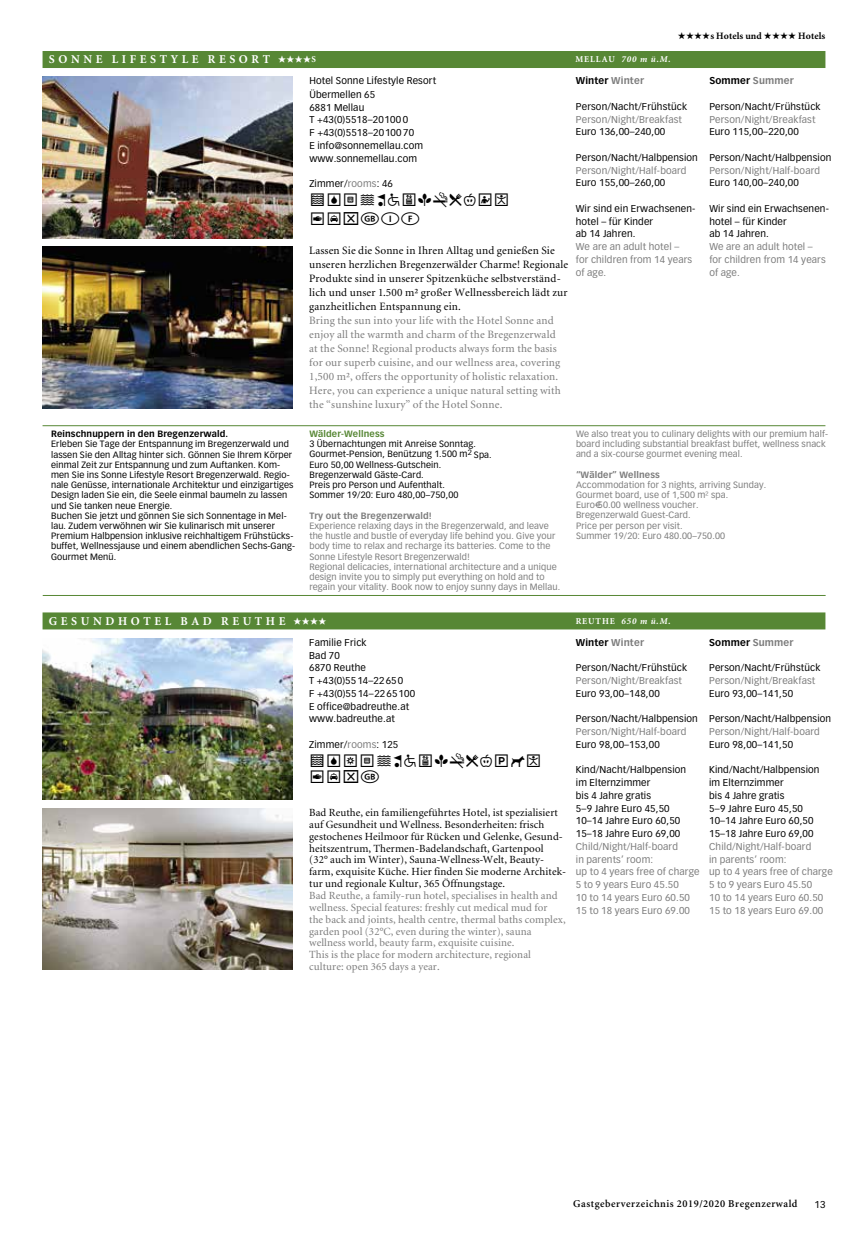
<style>
.page{position:relative;width:868px;height:1242px;background:#fff}
.page>*{position:absolute;margin:0;border:0;box-sizing:border-box;transform-origin:0 0}
.t1{font:18px/18.8px "Metzler Tourist";letter-spacing:.025em;color:#000}
.t2{font:700 12px "Minion";letter-spacing:.3em;color:#fff}
.t3{font:11.25px/14.1px "Minion";letter-spacing:.015em;color:#7c7c7c}
.t4{font:11.25px/14.1px "Minion";letter-spacing:.015em;color:#000}
.t5{font:10.95px/11.7px "Minion";letter-spacing:.01em;color:#000}
.t6{font:10.95px/11.7px "Minion";letter-spacing:.01em;color:#7c7c7c}
.t7{font:600 10.5px "Minion";letter-spacing:.05em;color:#000}
.t8{font:9.75px/12.8px "Vectora LH";letter-spacing:.015em;color:#000}
.t9{font:9.75px/12.8px "Vectora LH";letter-spacing:.015em;color:#7c7c7c}
.t10{font:700 9.75px "Vectora LH";letter-spacing:.015em;color:#000}
.t11{font:700 9.75px "Minion";color:#000}
.t12{font:9px/10.2px "Vectora LH";letter-spacing:.015em;color:#000}
.t13{font:9px/10.2px "Vectora LH";letter-spacing:.015em;color:#7c7c7c}
.t14{font:700 9px "Vectora LH";letter-spacing:.015em;color:#7c7c7c}
.t15{font:700 9px "Vectora LH";letter-spacing:.015em;color:#000}
.t16{font:italic 700 9px "Minion";letter-spacing:.1em;color:#fff}
.t17{font:700 9px "Vectora LH";letter-spacing:.015em;color:#578735}
.t18{font:700 9px "Minion";letter-spacing:.1em;color:#fff}
.s1{font-size:9px}
.s2{color:#7c7c7c}
.s3{font-style:normal}
</style>
<div class="page">
<img style="left:43px;top:77px;width:249px;height:161px">
<img style="left:43px;top:247px;width:249px;height:161px">
<hr style="left:43px;top:425px;width:782px;height:1px;background:#578735">
<hr style="left:43px;top:595px;width:782px;height:1px;background:#578735">
<div style="left:43px;top:51px;width:782px;height:17px;background:#578735"></div>
<img style="left:43px;top:638px;width:249px;height:161px">
<img style="left:43px;top:808px;width:249px;height:161px">
<div style="left:43px;top:612px;width:782px;height:17px;background:#578735"></div>
<p class="t2" style="left:49px;top:53px;width:267px">SONNE LIF ESTYLE RESORT ★★★★<span class="s1">S</span></p>
<p class="t18" style="left:575px;top:55px;width:34px">MELLAU</p>
<p class="t16" style="left:621px;top:55px;width:51px">700 m ü.M.</p>
<p class="t11" style="left:677px;top:31px;width:149px">★★★★S HOTELS UND ★★★★ HOTELS</p>
<p class="t15" style="left:51px;top:428px;width:179px">Reinschnuppern in den Bregenzerwald.</p>
<p class="t12" style="left:51px;top:439px;width:245px">Erleben Sie Tage der Entspannung im Bregenzerwald und lassen Sie den Alltag hinter sich. Gönnen Sie Ihrem Körper einmal Zeit zur Entspannung und zum Auftanken. Kom&shy;men Sie ins Sonne Lifestyle Resort Bregenzerwald. Regio&shy;nale Genüsse, internationale Architektur und einzigartiges Design laden Sie ein, die Seele einmal baumeln zu lassen und Sie tanken neue Energie.<br>Buchen Sie jetzt und gönnen Sie sich Sonnentage in Mel&shy;lau. Zudem verwöhnen wir Sie kulinarisch mit unserer Premium Halbpension inklusive reichhaltigem Frühstücks&shy;buffet, Wellnessjause und einem abendlichen Sechs-Gang-Gourmet Menü.</p>
<p class="t8" style="left:309px;top:74px;width:128px">Hotel Sonne Lifestyle Resort<br>Übermellen 65<br>6881 Mellau<br>T +43(0)5518–20100 0<br>F +43(0)5518–20100 70<br>E info@sonnemellau.com www.sonnemellau.com</p>
<p class="t8" style="left:309px;top:177px;width:85px">Zimmer/<span class="s2">rooms</span>: 46</p>
<h1 class="t1" style="left:309px;top:190px;width:202px">KALK72H4Y06UC<br>QT GIF</h1>
<p class="t4" style="left:309px;top:244px;width:261px">Lassen Sie die Sonne in Ihren Alltag und genießen Sie unseren herzlichen Bregenzerwälder Charme! Regionale Produkte sind in unserer Spitzenküche selbstverständ&shy;lich und unser 1.500 m² großer Wellnessbereich lädt zur ganzheitlichen Entspannung ein.</p>
<p class="t3" style="left:309px;top:314px;width:253px">Bring the sun into your life with the Hotel Sonne and enjoy all the warmth and charm of the Bregenzerwald at the Sonne! Regional products always form the basis for our superb cuisine, and our wellness area, covering 1,500 m², offers the opportunity of holistic relaxation.<br>Here, you can experience a unique natural setting with the “sunshine luxury” of the Hotel Sonne.</p>
<p class="t10" style="left:575px;top:75px;width:70px">Winter <span class="s2">Winter</span></p>
<p class="t8" style="left:575px;top:100px;width:113px">Person/Nacht/Frühstück</p>
<p class="t9" style="left:575px;top:113px;width:108px">Person/Night/Breakfast</p>
<p class="t8" style="left:575px;top:126px;width:91px">Euro 136,00–240,00</p>
<p class="t8" style="left:575px;top:151px;width:124px">Person/Nacht/Halbpension</p>
<p class="t9" style="left:575px;top:164px;width:112px">Person/Night/Half-board</p>
<p class="t8" style="left:575px;top:177px;width:91px">Euro 155,00–260,00</p>
<p class="t8" style="left:575px;top:202px;width:121px">Wir sind ein Erwachsenen&shy;hotel – für Kinder<br>ab 14 Jahren.</p>
<p class="t9" style="left:575px;top:240px;width:118px">We are an adult hotel – for children from 14 years of age.</p>
<p class="t10" style="left:709px;top:75px;width:86px">Sommer <span class="s2">Summer</span></p>
<p class="t8" style="left:709px;top:100px;width:113px">Person/Nacht/Frühstück</p>
<p class="t9" style="left:709px;top:113px;width:108px">Person/Night/Breakfast</p>
<p class="t8" style="left:709px;top:125px;width:91px">Euro 115,00–220,00</p>
<p class="t8" style="left:709px;top:151px;width:124px">Person/Nacht/Halbpension</p>
<p class="t9" style="left:709px;top:164px;width:112px">Person/Night/Half-board</p>
<p class="t8" style="left:709px;top:177px;width:91px">Euro 140,00–240,00</p>
<p class="t8" style="left:709px;top:202px;width:121px">Wir sind ein Erwachsenen&shy;hotel – für Kinder<br>ab 14 Jahren.</p>
<p class="t9" style="left:709px;top:240px;width:118px">We are an adult hotel – for children from 14 years of age.</p>
<p class="t17" style="left:309px;top:428px;width:77px">Wälder-Wellness</p>
<p class="t12" style="left:309px;top:439px;width:184px">3 Übernachtungen mit Anreise Sonntag.<br>Gourmet-Pension, Benützung 1.500 m<sup>2</sup> Spa.<br>Euro 50,00 Wellness-Gutschein.<br>Bregenzerwald Gäste-Card.<br>Preis pro Person und Aufenthalt.<br>Sommer 19/20: Euro 480,00–750,00</p>
<p class="t14" style="left:309px;top:510px;width:124px">Try out the Bregenzerwald!</p>
<p class="t13" style="left:309px;top:521px;width:252px">Experience relaxing days in the Bregenzerwald, and leave the hustle and bustle of everyday life behind you. Give your body time to relax and recharge its batteries. Come to the Sonne Lifestyle Resort Bregenzerwald!<br>Regional delicacies, international architecture and a unique design invite you to simply put everything on hold and to regain your vitality. Book now to enjoy sunny days in Mellau.</p>
<p class="t13" style="left:576px;top:428px;width:253px">We also treat you to culinary delights with our premium half&shy;board including substantial breakfast buffet, wellness snack and a six-course gourmet evening meal.</p>
<p class="t14" style="left:576px;top:469px;width:85px">“Wälder” Wellness</p>
<p class="t13" style="left:576px;top:479px;width:192px">Accommodation for 3 nights, arriving Sunday.<br>Gourmet board, use of 1,500 m² spa.<br>Euro€50.00 wellness voucher.<br>Bregenzerwald Guest-Card.<br>Price per person per visit.<br>Summer 19/20: Euro 480.00–750.00</p>
<p class="t2" style="left:49px;top:614px;width:279px">GESU NDH OTEL BA D REU TH E ★★★★</p>
<p class="t16" style="left:575px;top:616px;width:96px"><span class="s3">REUTHE</span> 650 m ü.M.</p>
<p class="t8" style="left:309px;top:636px;width:107px">Familie Frick<br>Bad 70<br>6870 Reuthe<br>T +43(0)5514–22650<br>F +43(0)5514–2265100<br>E office@badreuthe.at www.badreuthe.at</p>
<p class="t8" style="left:309px;top:738px;width:91px">Zimmer/<span class="s2">rooms</span>: 125</p>
<h1 class="t1" style="left:309px;top:752px;width:234px;line-height:16.5px">KADLK72H4Y06PXC<br>QT G</h1>
<p class="t5" style="left:309px;top:807px;width:258px">Bad Reuthe, ein familiengeführtes Hotel, ist spezialisiert auf Gesundheit und Wellness. Besonderheiten: frisch gestochenes Heilmoor für Rücken und Gelenke, Gesund&shy;heitszentrum, Thermen-Badelandschaft, Gartenpool<br>(32° auch im Winter), Sauna-Wellness-Welt, Beauty&shy;farm, exquisite Küche. Hier finden Sie moderne Architek&shy;tur und regionale Kultur, 365 Öffnungstage.</p>
<p class="t6" style="left:309px;top:890px;width:258px">Bad Reuthe, a family-run hotel, specialises in health and wellness. Special features: freshly cut medical mud for<br>the back and joints, health centre, thermal baths complex, garden pool (32°C, even during the winter), sauna wellness world, beauty farm, exquisite cuisine.<br>This is the place for modern architecture, regional culture: open 365 days a year.</p>
<p class="t10" style="left:575px;top:636px;width:70px">Winter <span class="s2">Winter</span></p>
<p class="t8" style="left:575px;top:661px;width:113px">Person/Nacht/Frühstück</p>
<p class="t9" style="left:575px;top:674px;width:108px">Person/Night/Breakfast</p>
<p class="t8" style="left:575px;top:687px;width:85px">Euro 93,00–148,00</p>
<p class="t8" style="left:575px;top:712px;width:124px">Person/Nacht/Halbpension</p>
<p class="t9" style="left:575px;top:725px;width:112px">Person/Night/Half-board</p>
<p class="t8" style="left:575px;top:738px;width:85px">Euro 98,00–153,00</p>
<p class="t8" style="left:575px;top:763px;width:112px">Kind/Nacht/Halbpension im Elternzimmer<br>bis 4 Jahre gratis<br>5–9 Jahre Euro 45,50<br>10–14 Jahre Euro 60,50<br>15–18 Jahre Euro 69,00</p>
<p class="t9" style="left:575px;top:840px;width:125px">Child/Night/Half-board<br>in parents’ room:<br>up to 4 years free of charge<br>5 to 9 years Euro 45.50<br>10 to 14 years Euro 60.50<br>15 to 18 years Euro 69.00</p>
<p class="t10" style="left:709px;top:636px;width:86px">Sommer <span class="s2">Summer</span></p>
<p class="t8" style="left:709px;top:661px;width:113px">Person/Nacht/Frühstück</p>
<p class="t9" style="left:709px;top:674px;width:108px">Person/Night/Breakfast</p>
<p class="t8" style="left:709px;top:687px;width:85px">Euro 93,00–141,50</p>
<p class="t8" style="left:709px;top:712px;width:124px">Person/Nacht/Halbpension</p>
<p class="t9" style="left:709px;top:725px;width:112px">Person/Night/Half-board</p>
<p class="t8" style="left:709px;top:738px;width:85px">Euro 98,00–141,50</p>
<p class="t8" style="left:709px;top:763px;width:112px">Kind/Nacht/Halbpension im Elternzimmer<br>bis 4 Jahre gratis<br>5–9 Jahre Euro 45,50<br>10–14 Jahre Euro 60,50<br>15–18 Jahre Euro 69,00</p>
<p class="t9" style="left:709px;top:840px;width:125px">Child/Night/Half-board<br>in parents’ room:<br>up to 4 years free of charge<br>5 to 9 years Euro 45.50<br>10 to 14 years Euro 60.50<br>15 to 18 years Euro 69.00</p>
<p class="t7" style="left:573px;top:1198px;width:226px">Gastgeberverzeichnis 2019/2020 Bregenzerwald</p>
<p class="t8" style="left:814px;top:1198px;width:12px">13</p>
</div>
